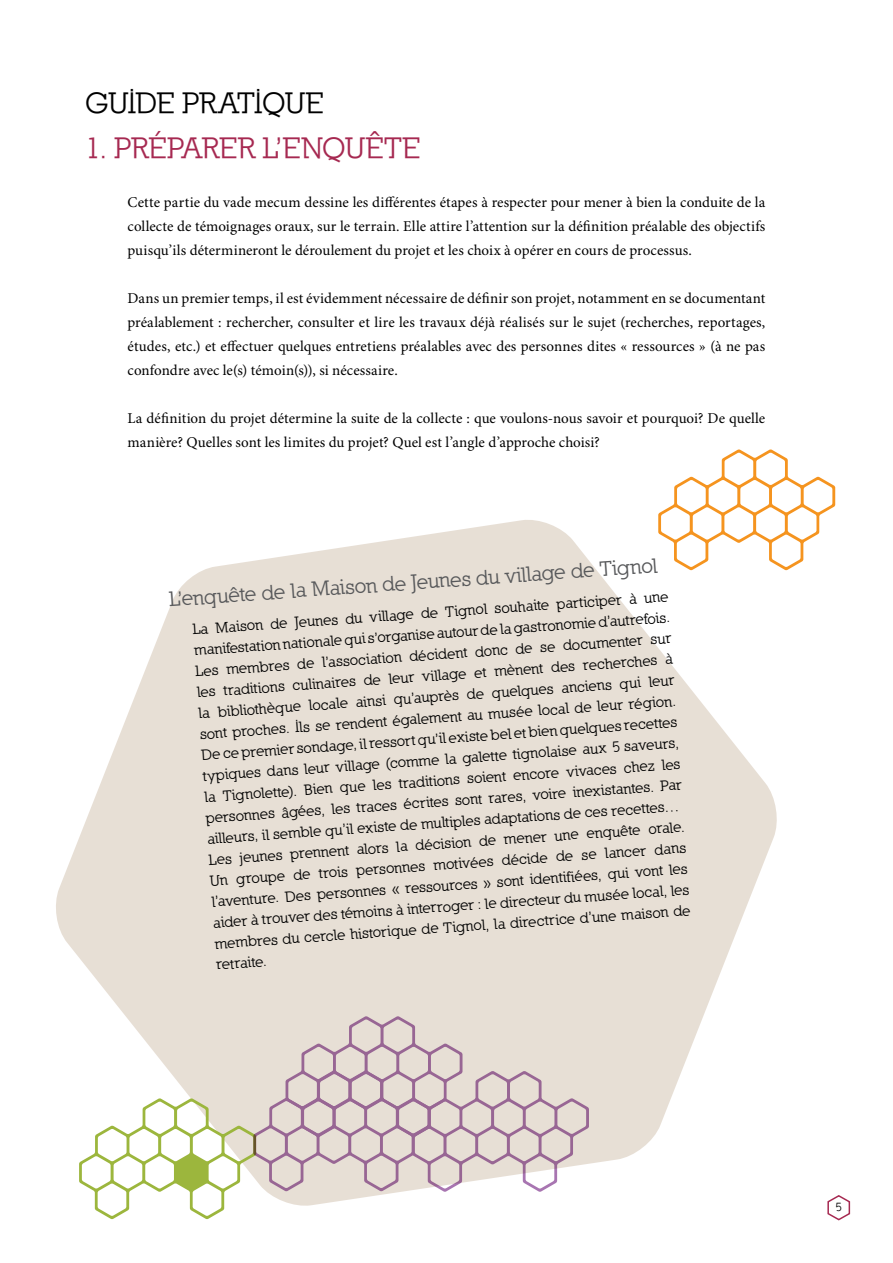
<style>
.page{position:relative;width:893px;height:1263px;background:#fff}
.page>*{position:absolute;margin:0;border:0;box-sizing:border-box;transform-origin:0 0}
.Titre_1{font:700 30px "Nilland";letter-spacing:.015em;color:#a62951}
.Titre_1-2{font:700 30px "Nilland";letter-spacing:-.01em;color:#000}
.Titre_Encadré{font:700 21px "Nilland";color:#58595b}
.Body_encadré{font:700 15px/21px "Nilland";color:#000}
.Body{font:15px/24px "Minion Pro";color:#000;text-align:justify}
.t1{font:700 12px "Nilland";color:#000}
</style>
<div class="page">
<svg style="left:827px;top:1195px;width:24px;height:26px"></svg>
<svg style="left:56px;top:520px;width:721px;height:644px;fill:#e7dfd5"></svg>
<svg style="left:79px;top:1016px;width:510px;height:203px"></svg>
<svg style="left:658px;top:449px;width:177px;height:121px"></svg>
<svg style="left:644px;top:594px;width:24px;height:9px"></svg>
<svg style="left:629px;top:593px;width:8px;height:11px"></svg>
<svg style="left:421px;top:607px;width:17px;height:11px"></svg>
<svg style="left:345px;top:613px;width:18px;height:11px"></svg>
<svg style="left:270px;top:618px;width:17px;height:11px"></svg>
<svg style="left:651px;top:635px;width:21px;height:10px"></svg>
<svg style="left:541px;top:644px;width:14px;height:8px"></svg>
<svg style="left:515px;top:643px;width:17px;height:11px"></svg>
<svg style="left:297px;top:658px;width:17px;height:11px"></svg>
<svg style="left:195px;top:665px;width:23px;height:11px"></svg>
<svg style="left:665px;top:653px;width:8px;height:11px"></svg>
<svg style="left:551px;top:661px;width:24px;height:11px"></svg>
<svg style="left:475px;top:668px;width:12px;height:10px"></svg>
<svg style="left:364px;top:674px;width:17px;height:12px"></svg>
<svg style="left:197px;top:686px;width:18px;height:11px"></svg>
<svg style="left:620px;top:677px;width:21px;height:15px"></svg>
<svg style="left:467px;top:688px;width:17px;height:11px"></svg>
<svg style="left:198px;top:707px;width:12px;height:11px"></svg>
<svg style="left:661px;top:759px;width:19px;height:11px"></svg>
<svg style="left:373px;top:779px;width:18px;height:11px"></svg>
<svg style="left:340px;top:783px;width:26px;height:13px"></svg>
<svg style="left:554px;top:831px;width:25px;height:10px"></svg>
<svg style="left:479px;top:835px;width:17px;height:11px"></svg>
<svg style="left:396px;top:841px;width:12px;height:11px"></svg>
<svg style="left:209px;top:854px;width:23px;height:11px"></svg>
<svg style="left:582px;top:851px;width:15px;height:9px"></svg>
<svg style="left:556px;top:850px;width:17px;height:12px"></svg>
<svg style="left:293px;top:869px;width:17px;height:11px"></svg>
<p class="Titre_1-2" style="left:85px;top:85px;width:240px">GUIDE PRATIQUE</p>
<p class="Titre_1" style="left:85px;top:130px;width:337px">1. PRÉPARER ’LENQUÊTE</p>
<p class="Body" style="left:128px;top:191px;width:639px">Cette partie du vade mecum dessine les différentes étapes à respecter pour mener à bien la conduite de la collecte de témoignages oraux, sur le terrain. Elle attire ’l attention sur la définition préalable des objectifs puisqu’ils détermineront le déroulement du projet et les choix à opérer en cours de processus.</p>
<p class="Body" style="left:128px;top:287px;width:639px">Dans un premier temps il, est évidemment nécessaire de définir son projet, notamment en se documentant préalablement : rechercher, consulter et lire les travaux déjà réalisés sur le sujet (recherches, reportages, études, etc ) . et effectuer quelques entretiens préalables avec des personnes dites « ressources » (à ne pas confondre avec le s( ) témoin s( )) si, nécessaire.</p>
<p class="Body" style="left:128px;top:407px;width:639px">La définition du projet détermine la suite de la collecte : que voulons-nous savoir et pourquoi? De quelle manière? Quelles sont les limites du projet? Quel est ’l angle ’d approche choisi?</p>
<p class="Titre_Encadré" style="left:168px;top:587px;width:491px;rotate:-4deg">’Lenquête de la Maison de Jeunes du village de Tignol</p>
<p class="Body_encadré" style="left:556px;top:593px;width:67px;rotate:-4deg">participer</p>
<p class="Body_encadré" style="left:494px;top:597px;width:56px;rotate:-4deg">souhaite</p>
<p class="Body_encadré" style="left:445px;top:601px;width:43px;rotate:-4deg">Tignol</p>
<p class="Body_encadré" style="left:369px;top:606px;width:46px;rotate:-4deg">village</p>
<p class="Body_encadré" style="left:192px;top:619px;width:478px;rotate:-4deg">La<br>manifestation nationale qui ’s organise autour de la gastronomie ’d autrefois.</p>
<p class="Body_encadré" style="left:294px;top:611px;width:45px;rotate:-4deg">Jeunes</p>
<p class="Body_encadré" style="left:215px;top:617px;width:49px;rotate:-4deg">Maison</p>
<p class="Body_encadré" style="left:562px;top:635px;width:81px;rotate:-4deg">documenter</p>
<p class="Body_encadré" style="left:474px;top:641px;width:34px;rotate:-4deg">donc</p>
<p class="Body_encadré" style="left:409px;top:645px;width:59px;rotate:-4deg">décident</p>
<p class="Body_encadré" style="left:321px;top:652px;width:81px;rotate:-4deg">’l association</p>
<p class="Body_encadré" style="left:226px;top:658px;width:65px;rotate:-4deg">membres</p>
<p class="Body_encadré" style="left:582px;top:654px;width:76px;rotate:-4deg">recherches</p>
<p class="Body_encadré" style="left:494px;top:661px;width:50px;rotate:-4deg">mènent</p>
<p class="Body_encadré" style="left:421px;top:666px;width:46px;rotate:-4deg">village</p>
<p class="Body_encadré" style="left:388px;top:668px;width:27px;rotate:-4deg">leur</p>
<p class="Body_encadré" style="left:648px;top:671px;width:27px;rotate:-4deg">leur</p>
<p class="Body_encadré" style="left:292px;top:675px;width:65px;rotate:-4deg">culinaires</p>
<p class="Body_encadré" style="left:561px;top:677px;width:52px;rotate:-4deg">anciens</p>
<p class="Body_encadré" style="left:223px;top:680px;width:63px;rotate:-4deg">traditions</p>
<p class="Body_encadré" style="left:491px;top:682px;width:63px;rotate:-4deg">quelques</p>
<p class="Body_encadré" style="left:393px;top:689px;width:67px;rotate:-4deg">qu’auprès</p>
<p class="Body_encadré" style="left:355px;top:691px;width:32px;rotate:-4deg">ainsi</p>
<p class="Body_encadré" style="left:199px;top:723px;width:478px;rotate:-4deg">sont proches. Ils se rendent également au musée local de leur région.</p>
<p class="Body_encadré" style="left:308px;top:695px;width:41px;rotate:-4deg">locale</p>
<p class="Body_encadré" style="left:217px;top:701px;width:85px;rotate:-4deg">bibliothèque</p>
<p class="Body_encadré" style="left:201px;top:744px;width:478px;rotate:-4deg">De ce premier sondage il, ressort qu i l’ existe bel et bien quelques recettes</p>
<p class="Body_encadré" style="left:202px;top:765px;width:479px;rotate:-4deg">typiques dans leur village (comme la galette tignolaise aux 5 saveurs,</p>
<p class="Body_encadré" style="left:623px;top:757px;width:32px;rotate:-4deg">chez</p>
<p class="Body_encadré" style="left:566px;top:761px;width:52px;rotate:-4deg">vivaces</p>
<p class="Body_encadré" style="left:512px;top:765px;width:48px;rotate:-4deg">encore</p>
<p class="Body_encadré" style="left:466px;top:768px;width:40px;rotate:-4deg">soient</p>
<p class="Body_encadré" style="left:398px;top:773px;width:63px;rotate:-4deg">traditions</p>
<p class="Body_encadré" style="left:204px;top:786px;width:478px;rotate:-4deg">la<br>personnes âgées, les traces écrites sont rares, voire inexistantes. Par ailleurs il, semble qu i l’ existe de multiples adaptations de ces recettes...</p>
<p class="Body_encadré" style="left:303px;top:779px;width:30px;rotate:-4deg">Bien</p>
<p class="Body_encadré" style="left:222px;top:785px;width:76px;rotate:-4deg">Tignolette .)</p>
<p class="Body_encadré" style="left:648px;top:818px;width:38px;rotate:-4deg">orale.</p>
<p class="Body_encadré" style="left:586px;top:823px;width:56px;rotate:-4deg">enquête</p>
<p class="Body_encadré" style="left:503px;top:828px;width:44px;rotate:-4deg">mener</p>
<p class="Body_encadré" style="left:415px;top:835px;width:57px;rotate:-4deg">décision</p>
<p class="Body_encadré" style="left:356px;top:839px;width:33px;rotate:-4deg">alors</p>
<p class="Body_encadré" style="left:654px;top:839px;width:33px;rotate:-4deg">dans</p>
<p class="Body_encadré" style="left:289px;top:843px;width:60px;rotate:-4deg">prennent</p>
<p class="Body_encadré" style="left:604px;top:842px;width:43px;rotate:-4deg">lancer</p>
<p class="Body_encadré" style="left:239px;top:847px;width:44px;rotate:-4deg">jeunes</p>
<p class="Body_encadré" style="left:501px;top:850px;width:48px;rotate:-4deg">décide</p>
<p class="Body_encadré" style="left:433px;top:854px;width:62px;rotate:-4deg">motivées</p>
<p class="Body_encadré" style="left:355px;top:860px;width:71px;rotate:-4deg">personnes</p>
<p class="Body_encadré" style="left:210px;top:870px;width:479px;rotate:-4deg">Un<br>’l aventure. Des personnes « ressources » sont identifiées, qui vont les aider à trouver des témoins à interroger le: directeur du musée local, les membres du cercle historique de Tignol la, directrice ’d une maison de retraite.</p>
<p class="Body_encadré" style="left:318px;top:862px;width:31px;rotate:-4deg">trois</p>
<p class="Body_encadré" style="left:235px;top:868px;width:50px;rotate:-4deg">groupe</p>
<p class="t1" style="left:836px;top:1200px;width:8px">5</p>
</div>
